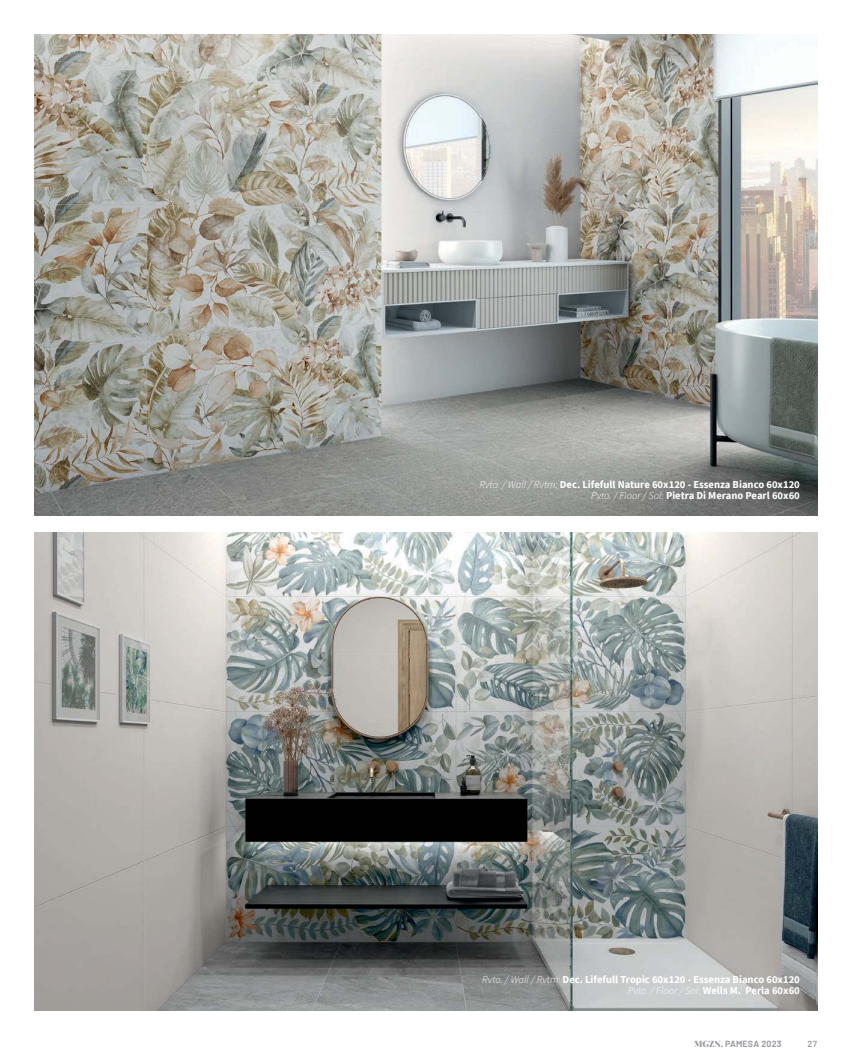
<style>
.page{position:relative;width:851px;height:1063px;background:#fff}
.page>*{position:absolute;margin:0;border:0;box-sizing:border-box;transform-origin:0 0}
.t1{font:700 10.62px/11.2px "Source Sans Pro";color:#fff;text-align:right}
.t2{font:700 8.75px "Barlow";letter-spacing:.025em;color:#9d9fa2}
.t3{font:600 8.75px "Barlow";color:#9d9fa2}
.s1{font-weight:300;font-style:italic}
.s2{font-family:"Playfair Display";font-weight:900}
</style>
<div class="page">
<img style="left:34px;top:533px;width:783px;height:478px">
<img style="left:34px;top:34px;width:783px;height:482px">
<p class="t1" style="left:479px;top:478px;width:322px"><span class="s1">Rvto. / Wall / Rvtm:</span> Dec. Lifefull Nature 60x120 - Essenza Bianco 60x120<br><span class="s1">Pvto. / Floor / Sol:</span> Pietra Di Merano Pearl 60x60</p>
<p class="t1" style="left:482px;top:973px;width:319px"><span class="s1">Rvto. / Wall / Rvtm:</span> Dec. Lifefull Tropic 60x120 - Essenza Bianco 60x120<br><span class="s1">Pvto. / Floor / Sol:</span> Wells M. Perla 60x60</p>
<p class="t2" style="left:694px;top:1039px;width:89px"><span class="s2">MGZN.</span> PAMESA 2023</p>
<p class="t3" style="left:807px;top:1039px;width:11px">27</p>
</div>
